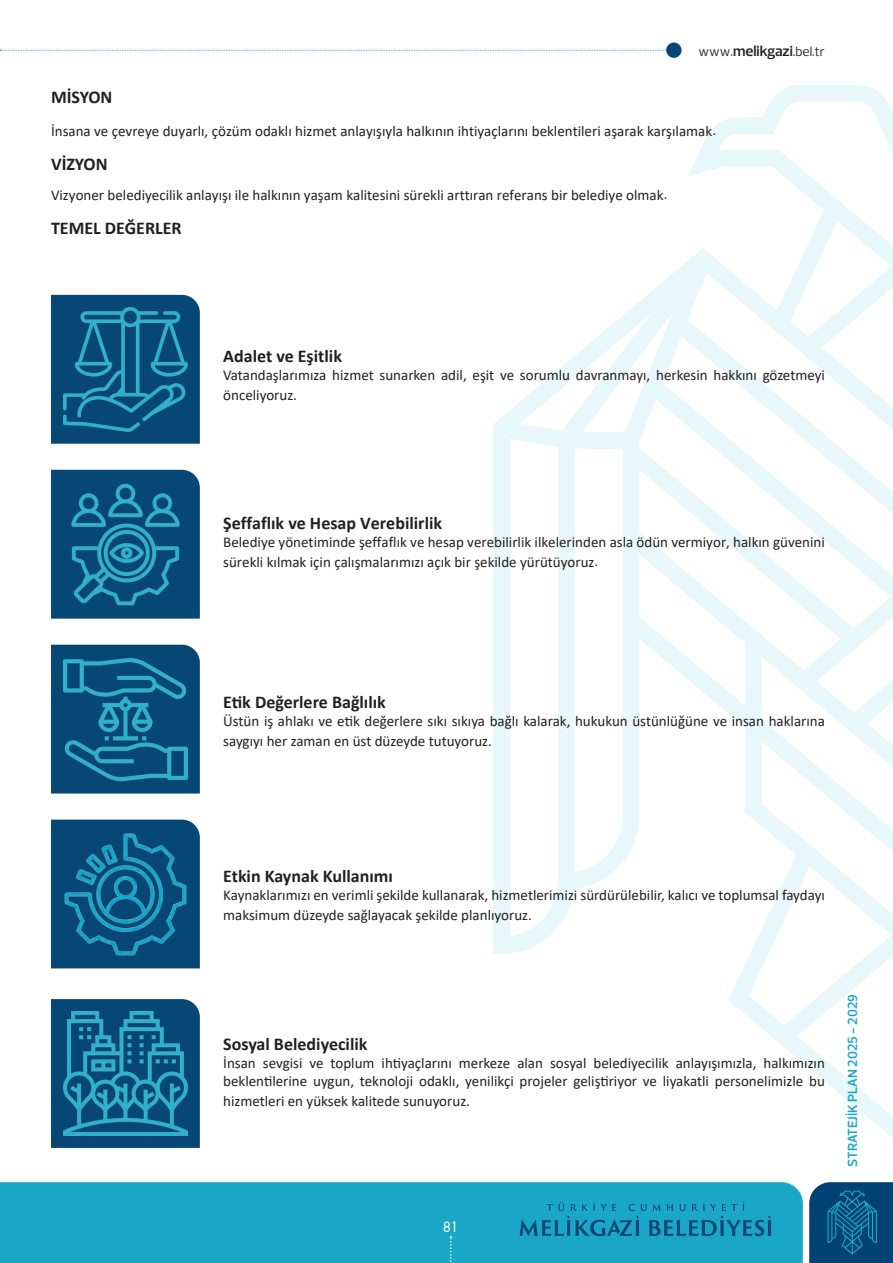
<style>
.page{position:relative;width:893px;height:1263px;background:#fff}
.page>*{position:absolute;margin:0;border:0;box-sizing:border-box;transform-origin:0 0}
.t1{font:700 18px "Calibri";color:#231f20}
.t2{font:15px/19.8px "Calibri";color:#231f20}
.t3{font:15px "PF Din Text Pro";color:#fff}
.t4{font:600 13.5px "Prelo";color:#1aa7c7}
.t5{font:13.5px "Prelo";color:#231f20}
.s1{font-weight:600;font-size:15px}
</style>
<div class="page">
<div style="left:0;top:1182px;width:803px;height:81px;background:#1aa7c7"></div>
<svg style="left:450px;top:1236px;width:2px;height:27px"></svg>
<svg style="left:809px;top:1182px;width:84px;height:81px;background:#07517f"></svg>
<svg style="left:519px;top:1202px;width:252px;height:34px;background:#1592b5"></svg>
<svg style="left:0;top:50px;width:666px;height:1px"></svg>
<div style="left:666px;top:43px;width:15px;height:15px;background:#064776;border-radius:50%"></div>
<svg style="left:493px;top:85px;width:400px;height:1053px"></svg>
<div style="left:51px;top:295px;width:149px;height:149px;background:#064776"></div>
<img style="left:63px;top:307px;width:124px;height:124px">
<div style="left:51px;top:470px;width:149px;height:149px;background:#064776"></div>
<img style="left:63px;top:482px;width:124px;height:124px">
<div style="left:51px;top:645px;width:149px;height:148px;background:#064776"></div>
<img style="left:63px;top:657px;width:124px;height:124px">
<div style="left:51px;top:820px;width:149px;height:148px;background:#064776"></div>
<img style="left:63px;top:832px;width:124px;height:124px">
<svg style="left:51px;top:999px;width:149px;height:149px;background:#0b4c79"></svg>
<img style="left:63px;top:1011px;width:124px;height:124px">
<p class="t5" style="left:698px;top:43px;width:128px">www.<span class="s1">melikgazi</span>.bel.tr</p>
<p class="t1" style="left:51px;top:84px;width:63px">MİSYON</p>
<p class="t2" style="left:51px;top:121px;width:667px">İnsana ve çevreye duyarlı, çözüm odaklı hizmet anlayışıyla halkının ihtiyaçlarını beklentileri aşarak karşılamak.</p>
<p class="t1" style="left:51px;top:151px;width:58px">VİZYON</p>
<p class="t2" style="left:51px;top:185px;width:618px">Vizyoner belediyecilik anlayışı ile halkının yaşam kalitesini sürekli arttıran referans bir belediye olmak.</p>
<p class="t1" style="left:51px;top:215px;width:132px">TEMEL DEĞERLER</p>
<p class="t1" style="left:223px;top:343px;width:120px">Adalet ve Eşitlik</p>
<p class="t2" style="left:223px;top:365px;width:603px">Vatandaşlarımıza hizmet sunarken adil, eşit ve sorumlu davranmayı, herkesin hakkını gözetmeyi önceliyoruz.</p>
<p class="t1" style="left:223px;top:510px;width:220px">Şeffaflık ve Hesap Verebilirlik</p>
<p class="t2" style="left:223px;top:532px;width:603px">Belediye yönetiminde şeffaflık ve hesap verebilirlik ilkelerinden asla ödün vermiyor, halkın güvenini sürekli kılmak için çalışmalarımızı açık bir şekilde yürütüyoruz.</p>
<p class="t1" style="left:223px;top:689px;width:164px">Etik Değerlere Bağlılık</p>
<p class="t2" style="left:223px;top:711px;width:603px">Üstün iş ahlakı ve etik değerlere sıkı sıkıya bağlı kalarak, hukukun üstünlüğüne ve insan haklarına saygıyı her zaman en üst düzeyde tutuyoruz.</p>
<p class="t1" style="left:223px;top:863px;width:171px">Etkin Kaynak Kullanımı</p>
<p class="t2" style="left:223px;top:885px;width:603px">Kaynaklarımızı en verimli şekilde kullanarak, hizmetlerimizi sürdürülebilir, kalıcı ve toplumsal faydayı maksimum düzeyde sağlayacak şekilde planlıyoruz.</p>
<p class="t1" style="left:223px;top:1031px;width:146px">Sosyal Belediyecilik</p>
<p class="t2" style="left:223px;top:1053px;width:603px;line-height:18px">İnsan sevgisi ve toplum ihtiyaçlarını merkeze alan sosyal belediyecilik anlayışımızla, halkımızın beklentilerine uygun, teknoloji odaklı, yenilikçi projeler geliştiriyor ve liyakatli personelimizle bu</p>
<p class="t2" style="left:223px;top:1090px;width:248px">hizmetleri en yüksek kalitede sunuyoruz.</p>
<p class="t4" style="left:844px;top:1167px;width:174px;rotate:-90deg">STRATEJİK PLAN 2025 - 2029</p>
<p class="t3" style="left:443px;top:1218px;width:16px">81</p>
</div>
